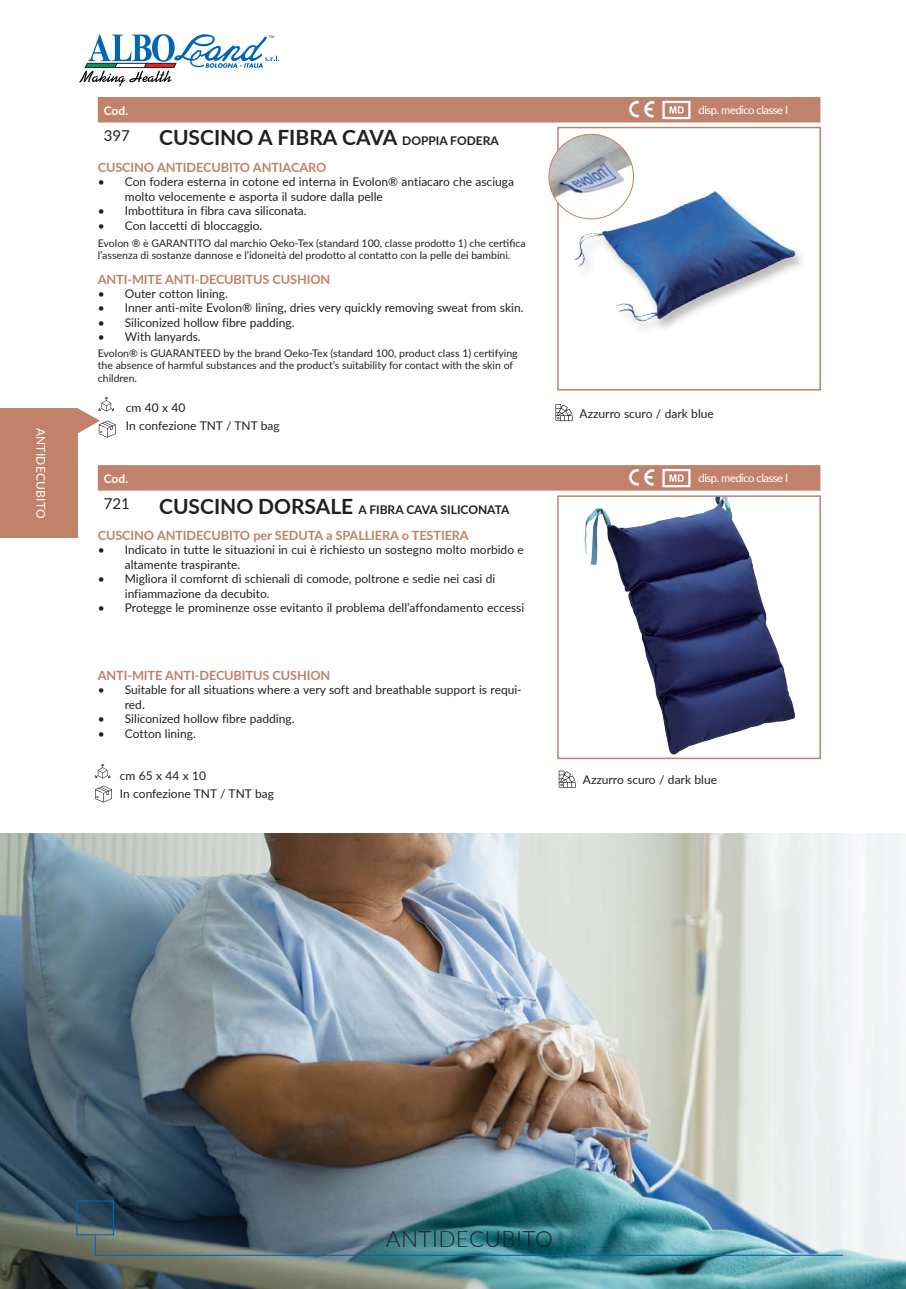
<style>
.page{position:relative;width:906px;height:1289px;background:#fff}
.page>*{position:absolute;margin:0;border:0;box-sizing:border-box;transform-origin:0 0}
.t1{font:300 22.5px "Lato";letter-spacing:.02em;color:#231f20}
.ARTICOLI{font:700 21px "Lato";color:#231f20}
.t2{font:15px "Lato";color:#231f20}
.t3{font:15px "Montserrat";color:#3e3e3f}
.Normale{font:700 12.75px "Lato";letter-spacing:-.01em;color:#c0826b}
.Normale-2{font:12px/14.4px "Lato";color:#231f20}
.ARTICOLI-2{font:700 12px "Lato";color:#231f20}
.t4{font:12px "Lato";letter-spacing:.02em;color:#fff}
.t5{font:700 12px "Lato";letter-spacing:-.005em;color:#fff}
.Normale-3{font:11.25px "Lato";letter-spacing:-.05em;color:#fff}
.t6{font:10.5px/12.6px "Lato";color:#231f20}
.s1{font-size:12px}
.s2{font-size:21px}
</style>
<div class="page">
<img style="left:0;top:833px;width:906px;height:455px">
<div style="left:98px;top:97px;width:722px;height:25px;background:#c0826b"></div>
<svg style="left:98px;top:465px;width:722px;height:25px;background:#c1856e"></svg>
<img style="left:560px;top:169px;width:242px;height:160px">
<div style="left:557px;top:127px;width:264px;height:263px;border:2px solid #c0826b"></div>
<img style="left:584px;top:498px;width:211px;height:257px">
<div style="left:557px;top:495px;width:264px;height:264px;border:2px solid #c0826b"></div>
<svg style="left:95px;top:763px;width:16px;height:15px"></svg>
<svg style="left:95px;top:785px;width:17px;height:17px"></svg>
<img style="left:549px;top:134px;width:84px;height:85px;border-radius:42px">
<svg style="left:555px;top:404px;width:17px;height:17px"></svg>
<svg style="left:559px;top:770px;width:17px;height:17px"></svg>
<hr style="left:95px;top:1254px;width:748px;height:1px;background:#0166b3">
<div style="left:76px;top:1200px;width:38px;height:35px;border:1px solid #0166b3"></div>
<svg style="left:95px;top:1235px;width:1px;height:20px"></svg>
<svg style="left:78px;top:396px;width:38px;height:41px"></svg>
<div style="left:0;top:408px;width:78px;height:129px;background:#c0826b"></div>
<svg style="left:79px;top:34px;width:200px;height:53px"></svg>
<p class="t4" style="left:50px;top:427px;width:92px;rotate:90deg">ANTIDECUBITO</p>
<p class="t5" style="left:104px;top:101px;width:26px">Cod.</p>
<p class="Normale-3" style="left:698px;top:102px;width:91px">disp. medico classe I</p>
<p class="t2" style="left:104px;top:124px;width:28px">397</p>
<p class="ARTICOLI" style="left:159px;top:122px;width:341px">CUSCINO A FIBRA CAVA <span class="s1">DOPPIA FODERA</span></p>
<p class="Normale" style="left:98px;top:158px;width:230px">CUSCINO ANTIDECUBITO ANTIACARO</p>
<p class="Normale-2" style="left:125px;top:174px;width:391px;text-indent:-27px">• Con fodera esterna in cotone ed interna in Evolon® antiacaro che asciuga molto velocemente e asporta il sudore dalla pelle</p>
<p class="Normale-2" style="left:98px;top:203px;width:210px">• Imbottitura in fibra cava siliconata.</p>
<p class="Normale-2" style="left:98px;top:217px;width:166px">• Con laccetti di bloccaggio.</p>
<p class="t6" style="left:98px;top:236px;width:429px">Evolon ® è GARANTITO dal marchio Oeko-Tex (standard 100, classe prodotto 1) che certifica l’assenza di sostanze dannose e l’idoneità del prodotto al contatto con la pelle dei bambini.</p>
<p class="Normale" style="left:98px;top:270px;width:234px">ANTI-MITE ANTI-DECUBITUS CUSHION</p>
<p class="Normale-2" style="left:98px;top:286px;width:132px">• Outer cotton lining.</p>
<p class="Normale-2" style="left:98px;top:300px;width:427px">• Inner anti-mite Evolon® lining, dries very quickly removing sweat from skin.</p>
<p class="Normale-2" style="left:98px;top:315px;width:198px">• Siliconized hollow fibre padding.</p>
<p class="Normale-2" style="left:98px;top:329px;width:104px">• With lanyards.</p>
<p class="t6" style="left:98px;top:346px;width:421px">Evolon® is GUARANTEED by the brand Oeko-Tex (standard 100, product class 1) certifying the absence of harmful substances and the product’s suitability for contact with the skin of children.</p>
<p class="Normale-2" style="left:126px;top:400px;width:61px">cm 40 x 40</p>
<p class="Normale-2" style="left:126px;top:418px;width:155px">In confezione TNT / TNT bag</p>
<p class="Normale-2" style="left:579px;top:405px;width:136px">Azzurro scuro / dark blue</p>
<p class="t5" style="left:104px;top:469px;width:26px">Cod.</p>
<p class="Normale-3" style="left:698px;top:469px;width:91px">disp. medico classe I</p>
<p class="t2" style="left:104px;top:492px;width:28px">721</p>
<p class="ARTICOLI-2" style="left:159px;top:500px;width:352px"><span class="s2">CUSCINO DORSALE</span> A FIBRA CAVA SILICONATA</p>
<p class="Normale" style="left:98px;top:526px;width:372px">CUSCINO ANTIDECUBITO per SEDUTA a SPALLIERA o TESTIERA</p>
<p class="Normale-2" style="left:125px;top:542px;width:400px;text-indent:-27px">• Indicato in tutte le situazioni in cui è richiesto un sostegno molto morbido e altamente traspirante.</p>
<p class="Normale-2" style="left:125px;top:571px;width:372px;text-indent:-27px">• Migliora il comfornt di schienali di comode, poltrone e sedie nei casi di infiammazione da decubito.</p>
<p class="Normale-2" style="left:98px;top:600px;width:428px">• Protegge le prominenze osse evitanto il problema dell’affondamento eccessi</p>
<p class="Normale" style="left:98px;top:666px;width:234px">ANTI-MITE ANTI-DECUBITUS CUSHION</p>
<p class="Normale-2" style="left:125px;top:682px;width:398px;text-indent:-27px">• Suitable for all situations where a very soft and breathable support is requi&shy;red.</p>
<p class="Normale-2" style="left:98px;top:711px;width:198px">• Siliconized hollow fibre padding.</p>
<p class="Normale-2" style="left:98px;top:725px;width:100px">• Cotton lining.</p>
<p class="Normale-2" style="left:120px;top:768px;width:88px">cm 65 x 44 x 10</p>
<p class="Normale-2" style="left:120px;top:786px;width:155px">In confezione TNT / TNT bag</p>
<p class="Normale-2" style="left:583px;top:772px;width:136px">Azzurro scuro / dark blue</p>
<p class="t3" style="left:87px;top:1208px;width:20px">54</p>
<h1 class="t1" style="left:386px;top:1223px;width:168px">ANTIDECUBITO</h1>
</div>
